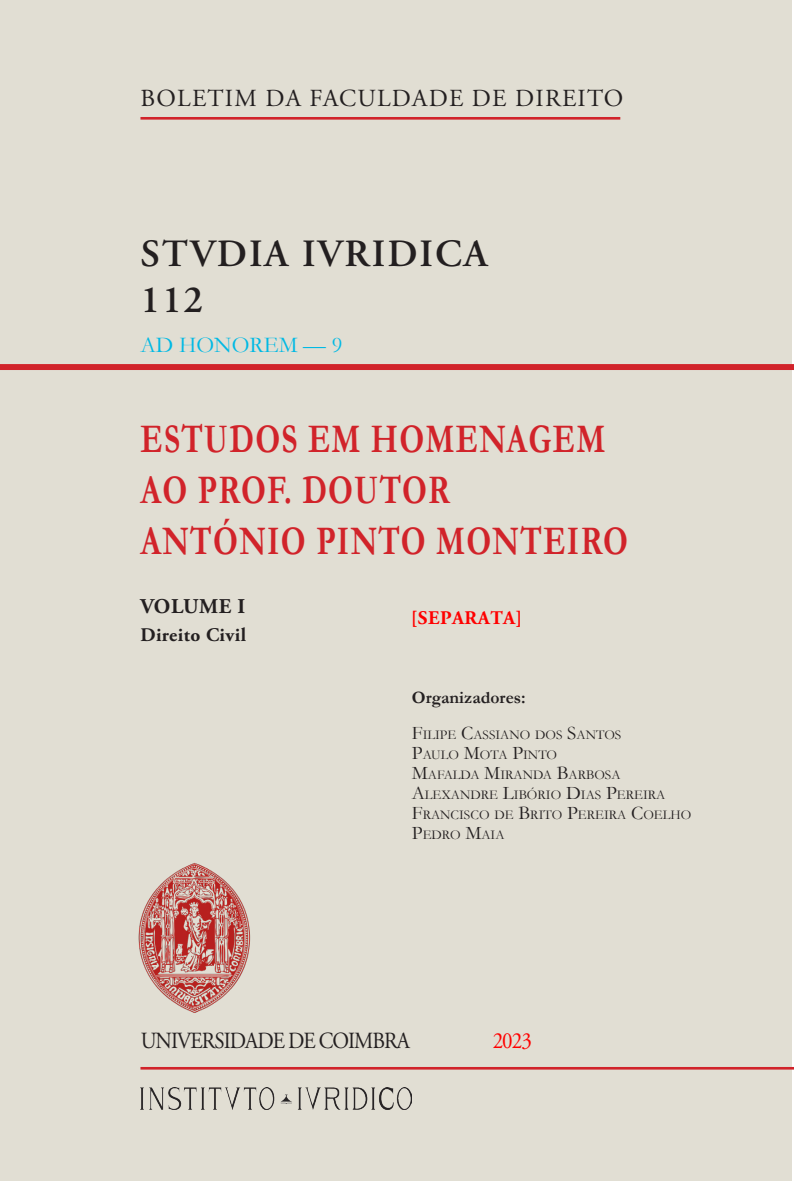
<style>
.page{position:relative;width:794px;height:1181px;background:#fff}
.page>*{position:absolute;margin:0;border:0;box-sizing:border-box;transform-origin:0 0}
.t1{font:700 40.95px "Garamond";letter-spacing:.04em;color:#d1232a;scale:.77 1}
.t2{font:600 38.5px "Adobe Garamond Pro";letter-spacing:.05em;color:#231f20}
.t3{font:24.5px "Adobe Garamond Pro";letter-spacing:.05em;color:#231f20}
.t4{font:23.1px "Adobe Garamond Pro";letter-spacing:-.045em;color:#231f20;scale:.91 1}
.t5{font:23.1px "Adobe Garamond Pro";color:#f00;scale:.91 1}
.Indentado{font:22.75px "Garamond";color:#00b9e4}
.t6{font:700 21px "Adobe Garamond Pro";letter-spacing:.025em;color:#231f20}
.t7{font:700 19.25px "Adobe Garamond Pro";letter-spacing:.025em;color:#231f20}
.t8{font:700 19.25px "Adobe Garamond Pro";letter-spacing:.025em;color:#f00}
.t9{font:700 17.5px "Garamond";color:#231f20}
.t10{font:13.47px/20.1px "Garamond";color:#231f20}
.s1{font-size:19.25px}
</style>
<div class="page">
<div style="left:0;top:0;width:792px;height:1181px;background:#e1ded3"></div>
<div style="left:0;top:364px;width:794px;height:6px;background:#d1232a"></div>
<hr style="left:140px;top:1067px;width:654px;height:2px;background:#d1232a">
<hr style="left:140px;top:117px;width:480px;height:3px;background:#d1232a">
<img style="left:138px;top:863px;width:113px;height:150px">
<img style="left:140px;top:1087px;width:272px;height:22px">
<p class="t3" style="left:140px;top:83px;width:484px">BOLETIM DA FACULDADE DE DIREITO</p>
<p class="t2" style="left:140px;top:231px;width:349px">STVDIA IVRIDICA</p>
<p class="t2" style="left:140px;top:278px;width:64px">112</p>
<p class="Indentado" style="left:140px;top:330px;width:203px">AD HONOREM — 9</p>
<p class="t1" style="left:140px;top:411px;width:605px">ESTUDOS EM HOMENAGEM</p>
<p class="t1" style="left:140px;top:462px;width:404px">AO PROF. DOUTOR</p>
<p class="t1" style="left:140px;top:513px;width:635px">ANTÓNIO PINTO MONTEIRO</p>
<p class="t6" style="left:140px;top:594px;width:106px">VOLUME I</p>
<p class="t7" style="left:140px;top:623px;width:107px">Direito Civil</p>
<h3 class="t8" style="left:411px;top:607px;width:113px">[SEPARATA]</h3>
<p class="t9" style="left:412px;top:685px;width:115px">Organizadores:</p>
<p class="t10" style="left:412px;top:724px;width:281px"><span class="s1">F</span>ILIPE <span class="s1">C</span>ASSIANO DOS <span class="s1">S</span>ANTOS<br><span class="s1">P</span>AULO <span class="s1">M</span>OTA <span class="s1">P</span>INTO<br><span class="s1">M</span>AFALDA <span class="s1">M</span>IRANDA <span class="s1">B</span>ARBOSA<br><span class="s1">A</span>LEXANDRE <span class="s1">L</span>IBÓRIO <span class="s1">D</span>IAS <span class="s1">P</span>EREIRA<br><span class="s1">F</span>RANCISCO DE <span class="s1">B</span>RITO <span class="s1">P</span>EREIRA <span class="s1">C</span>OELHO<br><span class="s1">P</span>EDRO <span class="s1">M</span>AIA</p>
<p class="t4" style="left:141px;top:1026px;width:297px">UNIVERSIDADE DE COIMBRA</p>
<p class="t5" style="left:493px;top:1026px;width:44px">2023</p>
</div>
